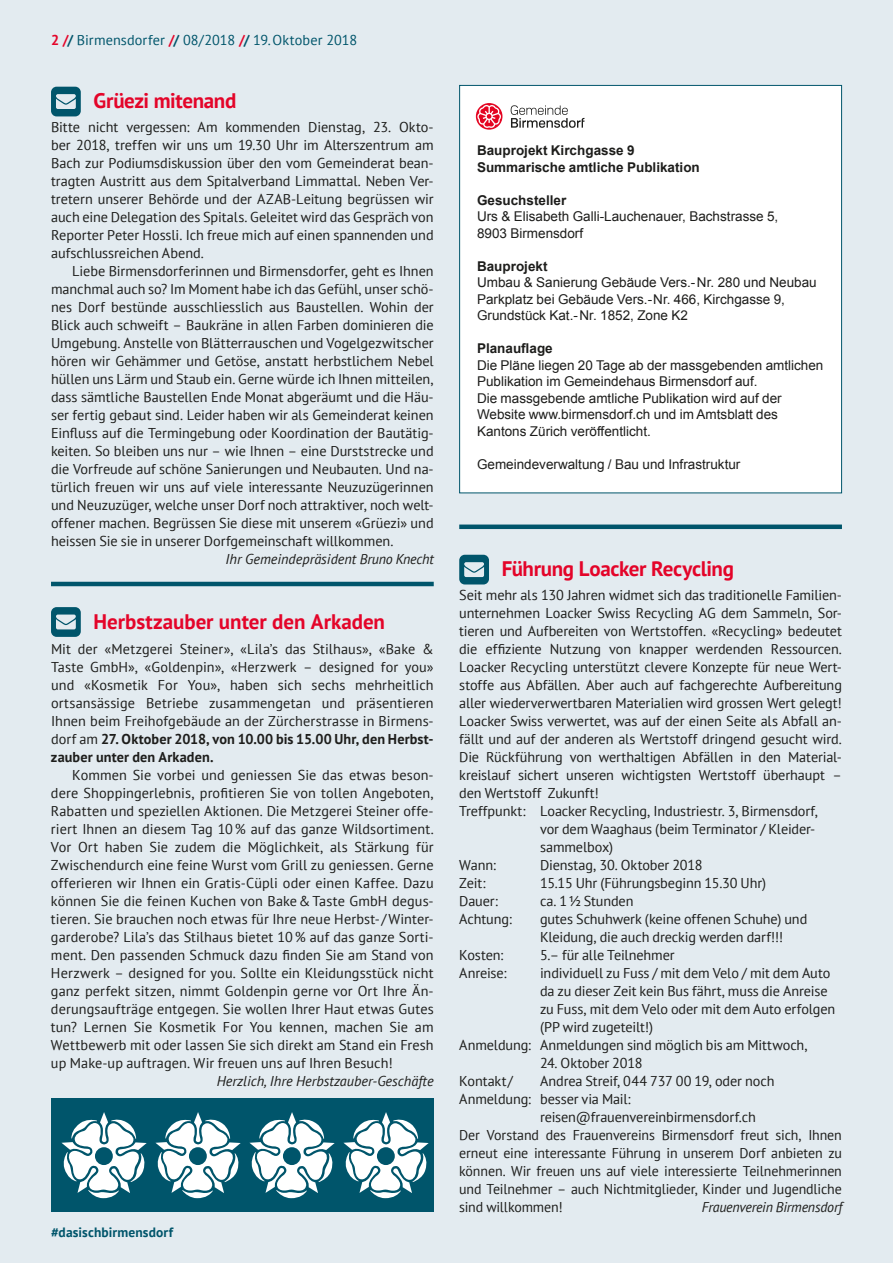
<style>
.page{position:relative;width:893px;height:1263px;background:#e3ebf0}
.page>*{position:absolute;margin:0;border:0;box-sizing:border-box;transform-origin:0 0}
.t1{font:700 21px "PT Sans";letter-spacing:-.01em;color:#e40429}
.t2{font:14.25px/18px "PT Sans";letter-spacing:-.01em;color:#1d1d1b;text-align:justify}
.t3{font:italic 14.25px "PT Sans";color:#1d1d1b}
.t4{font:14.25px "PT Sans";letter-spacing:.005em;color:#00556b}
.t5{font:13.5px/16.5px "Arial";color:#1d1d1b}
.t6{font:700 13.5px/16.5px "Arial";color:#1d1d1b}
.t7{font:700 13.5px "PT Sans";letter-spacing:.01em;color:#00556b}
.s1{font-weight:700;color:#e40429}
.s2{font-weight:700}
</style>
<div class="page">
<hr style="left:51px;top:582px;width:383px;height:4px;background:#00556b">
<div style="left:459px;top:524px;width:383px;height:5px;background:#00556b"></div>
<div style="left:460px;top:85px;width:382px;height:408px;background:#fff"></div>
<div style="left:459px;top:85px;width:383px;height:408px;border:1px solid #00556b"></div>
<svg style="left:476px;top:103px;width:26px;height:27px"></svg>
<svg style="left:511px;top:105px;width:73px;height:23px"></svg>
<svg style="left:477px;top:105px;width:24px;height:23px"></svg>
<svg style="left:459px;top:555px;width:30px;height:29px"></svg>
<svg style="left:51px;top:87px;width:30px;height:29px"></svg>
<svg style="left:51px;top:607px;width:30px;height:30px"></svg>
<div style="left:51px;top:1098px;width:383px;height:114px;background:#00556b"></div>
<svg style="left:61px;top:1112px;width:86px;height:86px"></svg>
<svg style="left:155px;top:1112px;width:86px;height:86px"></svg>
<svg style="left:249px;top:1112px;width:86px;height:86px"></svg>
<svg style="left:343px;top:1112px;width:86px;height:86px"></svg>
<p class="t4" style="left:51px;top:31px;width:308px"><span class="s1">2 /</span><span class="s2">/</span> Birmensdorfer <span class="s1">/</span><span class="s2">/</span> 08/2018 <span class="s1">/</span><span class="s2">/</span> 19.Oktober 2018</p>
<h1 class="t1" style="left:94px;top:87px;width:144px">Grüezi mitenand</h1>
<p class="t2" style="left:51px;top:117px;width:384px">Bitte nicht vergessen: Am kommenden Dienstag, 23. Okto&shy;ber 2018, treffen wir uns um 19.30 Uhr im Alterszentrum am Bach zur Podiumsdiskussion über den vom Gemeinderat bean&shy;tragten Austritt aus dem Spitalverband Limmattal. Neben Ver&shy;tretern unserer Behörde und der AZAB-Leitung begrüssen wir auch eine Delegation des Spitals. Geleitet wird das Gespräch von Reporter Peter Hossli. Ich freue mich auf einen spannenden und aufschlussreichen Abend.</p>
<p class="t2" style="left:51px;top:261px;width:384px;text-indent:21px">Liebe Birmensdorferinnen und Birmensdorfer, geht es Ihnen manchmal auch so? Im Moment habe ich das Gefühl, unser schö&shy;nes Dorf bestünde ausschliesslich aus Baustellen. Wohin der Blick auch schweift – Baukräne in allen Farben dominieren die Umgebung. Anstelle von Blätterrauschen und Vogelgezwitscher hören wir Gehämmer und Getöse, anstatt herbstlichem Nebel hüllen uns Lärm und Staub ein. Gerne würde ich Ihnen mitteilen, dass sämtliche Baustellen Ende Monat abgeräumt und die Häu&shy;ser fertig gebaut sind. Leider haben wir als Gemeinderat keinen Einfluss auf die Termingebung oder Koordination der Bautätig&shy;keiten. So bleiben uns nur – wie Ihnen – eine Durststrecke und die Vorfreude auf schöne Sanierungen und Neubauten. Und na&shy;türlich freuen wir uns auf viele interessante Neuzuzügerinnen und Neuzuzüger, welche unser Dorf noch attraktiver, noch welt&shy;offener machen. Begrüssen Sie diese mit unserem «Grüezi» und heissen Sie sie in unserer Dorfgemeinschaft willkommen.</p>
<p class="t3" style="left:226px;top:549px;width:210px">Ihr Gemeindepräsident Bruno Knecht</p>
<h1 class="t1" style="left:94px;top:607px;width:293px">Herbstzauber unter den Arkaden</h1>
<p class="t2" style="left:51px;top:639px;width:384px">Mit der «Metzgerei Steiner», «Lila’s das Stilhaus», «Bake &amp; Taste GmbH», «Goldenpin», «Herzwerk – designed for you» und «Kosmetik For You», haben sich sechs mehrheitlich ortsansässige Betriebe zusammengetan und präsentieren Ihnen beim Freihofgebäude an der Zürcherstrasse in Birmens&shy;dorf am <span class="s2">27. Oktober 2018, von 10.00 bis 15.00 Uhr, den Herbst&shy;zauber unter den Arkaden.</span></p>
<p class="t2" style="left:51px;top:765px;width:384px;text-indent:21px">Kommen Sie vorbei und geniessen Sie das etwas beson&shy;dere Shoppingerlebnis, profitieren Sie von tollen Angeboten, Rabatten und speziellen Aktionen. Die Metzgerei Steiner offe&shy;riert Ihnen an diesem Tag 10% auf das ganze Wildsortiment.<br>Vor Ort haben Sie zudem die Möglichkeit, als Stärkung für Zwischendurch eine feine Wurst vom Grill zu geniessen. Gerne offerieren wir Ihnen ein Gratis-Cüpli oder einen Kaffee. Dazu können Sie die feinen Kuchen von Bake &amp; Taste GmbH degus&shy;tieren. Sie brauchen noch etwas für Ihre neue Herbst- / Winter&shy;garderobe? Lila’s das Stilhaus bietet 10% auf das ganze Sorti&shy;ment. Den passenden Schmuck dazu finden Sie am Stand von Herzwerk – designed for you. Sollte ein Kleidungsstück nicht ganz perfekt sitzen, nimmt Goldenpin gerne vor Ort Ihre Än&shy;derungsaufträge entgegen. Sie wollen Ihrer Haut etwas Gutes tun? Lernen Sie Kosmetik For You kennen, machen Sie am Wettbewerb mit oder lassen Sie sich direkt am Stand ein Fresh up Make-up auftragen. Wir freuen uns auf Ihren Besuch!</p>
<p class="t3" style="left:217px;top:1071px;width:218px">Herzlich, Ihre Herbstzauber-Geschäfte</p>
<p class="t7" style="left:51px;top:1224px;width:124px">#dasischbirmensdorf</p>
<p class="t6" style="left:477px;top:143px;width:224px">Bauprojekt Kirchgasse 9<br>Summarische amtliche Publikation</p>
<p class="t6" style="left:477px;top:192px;width:91px">Gesuchsteller</p>
<p class="t5" style="left:477px;top:208px;width:303px">Urs &amp; Elisabeth Galli-Lauchenauer, Bachstrasse 5,<br>8903 Birmensdorf</p>
<p class="t6" style="left:477px;top:258px;width:72px">Bauprojekt</p>
<p class="t5" style="left:477px;top:274px;width:341px">Umbau &amp; Sanierung Gebäude Vers.-Nr. 280 und Neubau<br>Parkplatz bei Gebäude Vers.-Nr. 466, Kirchgasse 9,<br>Grundstück Kat.-Nr. 1852, Zone K2</p>
<p class="t6" style="left:477px;top:341px;width:77px">Planauflage</p>
<p class="t5" style="left:477px;top:357px;width:348px">Die Pläne liegen 20 Tage ab der massgebenden amtlichen Publikation im Gemeindehaus Birmensdorf auf.<br>Die massgebende amtliche Publikation wird auf der Website www.birmensdorf.ch und im Amtsblatt des Kantons Zürich veröffentlicht.</p>
<p class="t5" style="left:477px;top:456px;width:265px">Gemeindeverwaltung / Bau und Infrastruktur</p>
<h1 class="t1" style="left:502px;top:555px;width:234px">Führung Loacker Recycling</h1>
<p class="t2" style="left:459px;top:585px;width:384px">Seit mehr als 130 Jahren widmet sich das traditionelle Familien-</p>
<p class="t2" style="left:459px;top:603px;width:384px">unternehmen Loacker Swiss Recycling AG dem Sammeln, Sor-</p>
<p class="t2" style="left:459px;top:621px;width:384px">tieren und Aufbereiten von Wertstoffen. «Recycling» bedeutet</p>
<p class="t2" style="left:459px;top:639px;width:384px">die effiziente Nutzung von knapper werdenden Ressourcen.</p>
<p class="t2" style="left:459px;top:657px;width:384px">Loacker Recycling unterstützt clevere Konzepte für neue Wert-</p>
<p class="t2" style="left:459px;top:675px;width:384px">stoffe aus Abfällen. Aber auch auf fachgerechte Aufbereitung</p>
<p class="t2" style="left:459px;top:693px;width:384px">aller wiederverwertbaren Materialien wird grossen Wert gelegt!</p>
<p class="t2" style="left:459px;top:711px;width:384px">Loacker Swiss verwertet, was auf der einen Seite als Abfall an-</p>
<p class="t2" style="left:459px;top:729px;width:384px">fällt und auf der anderen als Wertstoff dringend gesucht wird.</p>
<p class="t2" style="left:459px;top:747px;width:384px">Die Rückführung von werthaltigen Abfällen in den Material-</p>
<p class="t2" style="left:459px;top:765px;width:384px">kreislauf sichert unseren wichtigsten Wertstoff überhaupt –</p>
<p class="t2" style="left:459px;top:783px;width:141px">den Wertstoff Zukunft!</p>
<p class="t2" style="left:459px;top:801px;width:360px">Treffpunkt: Loacker Recycling, Industriestr. 3, Birmensdorf,</p>
<p class="t2" style="left:540px;top:819px;width:277px">vor dem Waaghaus (beim Terminator / Kleider-</p>
<p class="t2" style="left:540px;top:837px;width:75px">sammelbox)</p>
<p class="t2" style="left:459px;top:855px;width:38px">Wann:</p>
<p class="t2" style="left:540px;top:855px;width:164px">Dienstag, 30. Oktober 2018</p>
<p class="t2" style="left:459px;top:873px;width:28px">Zeit:</p>
<p class="t2" style="left:540px;top:873px;width:228px">15.15 Uhr (Führungsbeginn 15.30 Uhr)</p>
<p class="t2" style="left:459px;top:891px;width:40px">Dauer:</p>
<p class="t2" style="left:540px;top:891px;width:95px">ca. 1½ Stunden</p>
<p class="t2" style="left:459px;top:909px;width:54px">Achtung:</p>
<p class="t2" style="left:540px;top:909px;width:269px">gutes Schuhwerk (keine offenen Schuhe) und<br>Kleidung, die auch dreckig werden darf!!!</p>
<p class="t2" style="left:459px;top:945px;width:46px">Kosten:</p>
<p class="t2" style="left:540px;top:945px;width:136px">5.– für alle Teilnehmer</p>
<p class="t2" style="left:459px;top:963px;width:49px">Anreise:</p>
<p class="t2" style="left:540px;top:963px;width:292px">individuell zu Fuss / mit dem Velo / mit dem Auto</p>
<p class="t2" style="left:540px;top:981px;width:289px">da zu dieser Zeit kein Bus fährt, muss die Anreise</p>
<p class="t2" style="left:540px;top:999px;width:297px">zu Fuss, mit dem Velo oder mit dem Auto erfolgen</p>
<p class="t2" style="left:540px;top:1017px;width:115px">(PP wird zugeteilt!)</p>
<p class="t2" style="left:459px;top:1035px;width:350px">Anmeldung: Anmeldungen sind möglich bis am Mittwoch,</p>
<p class="t2" style="left:540px;top:1053px;width:104px">24. Oktober 2018</p>
<p class="t2" style="left:459px;top:1071px;width:55px">Kontakt /</p>
<p class="t2" style="left:540px;top:1071px;width:236px">Andrea Streif, 044 737 00 19, oder noch</p>
<p class="t2" style="left:459px;top:1089px;width:173px">Anmeldung: besser via Mail:</p>
<p class="t2" style="left:540px;top:1107px;width:217px">reisen@frauenvereinbirmensdorf.ch</p>
<p class="t2" style="left:459px;top:1125px;width:384px">Der Vorstand des Frauenvereins Birmensdorf freut sich, Ihnen</p>
<p class="t2" style="left:459px;top:1143px;width:384px">erneut eine interessante Führung in unserem Dorf anbieten zu</p>
<p class="t2" style="left:459px;top:1161px;width:384px">können. Wir freuen uns auf viele interessierte Teilnehmerinnen</p>
<p class="t2" style="left:459px;top:1179px;width:384px">und Teilnehmer – auch Nichtmitglieder, Kinder und Jugendliche</p>
<p class="t2" style="left:459px;top:1197px;width:105px">sind willkommen!</p>
<p class="t3" style="left:702px;top:1197px;width:142px">Frauenverein Birmensdorf</p>
</div>
